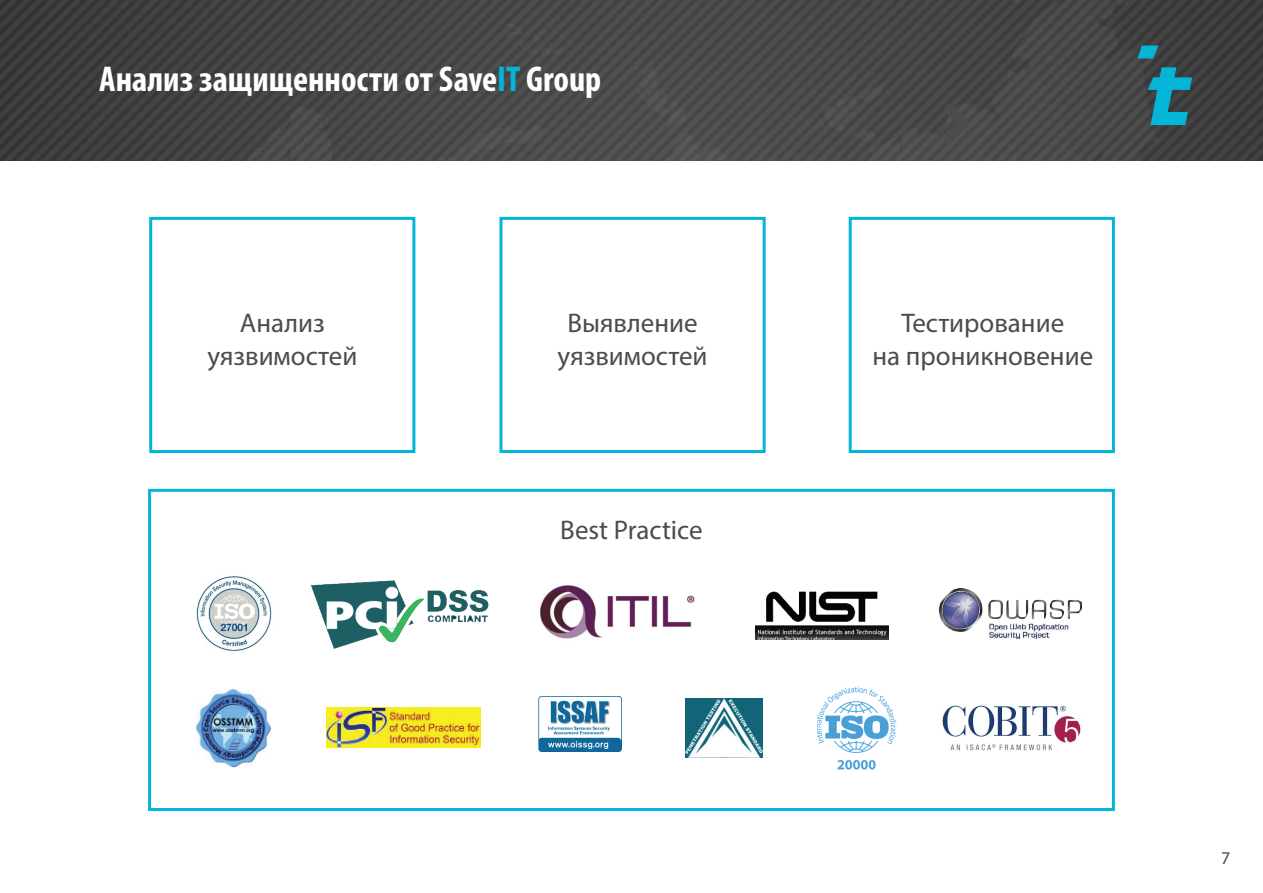
<style>
.page{position:relative;width:1263px;height:893px;background:#fff}
.page>*{position:absolute;margin:0;border:0;box-sizing:border-box;transform-origin:0 0}
.t1{font:700 condensed 36px "Myriad Pro";color:#fff}
.t2{font:27px/32.4px "Myriad Pro";color:#4b4c4d;text-align:center}
.t3{font:18px "Myriad Pro";color:#4b4c4d}
.s1{color:#03b6d8}
</style>
<div class="page">
<img style="left:0;top:0;width:1263px;height:160px">
<svg style="left:1137px;top:45px;width:21px;height:13px"></svg>
<svg style="left:1148px;top:67px;width:44px;height:58px;background:#1d8194"></svg>
<svg style="left:933px;top:94px;width:42px;height:60px;background:#4a4a4b"></svg>
<svg style="left:149px;top:216px;width:267px;height:237px"></svg>
<svg style="left:499px;top:216px;width:267px;height:237px"></svg>
<svg style="left:848px;top:216px;width:267px;height:237px"></svg>
<svg style="left:148px;top:488px;width:967px;height:323px"></svg>
<h1 class="t1" style="left:99px;top:57px;width:504px">Анализ защищенности от Save<span class="s1">IT</span> Group</h1>
<p class="t2" style="left:207px;top:306px;width:151px">Анализ уязвимостей</p>
<p class="t2" style="left:558px;top:306px;width:151px">Выявление уязвимостей</p>
<p class="t2" style="left:872px;top:306px;width:222px">Тестирование<br>на проникновение</p>
<p class="t2" style="left:560px;top:514px;width:144px">Best Practice</p>
<p class="t3" style="left:1221px;top:847px;width:11px">7</p>
</div>
